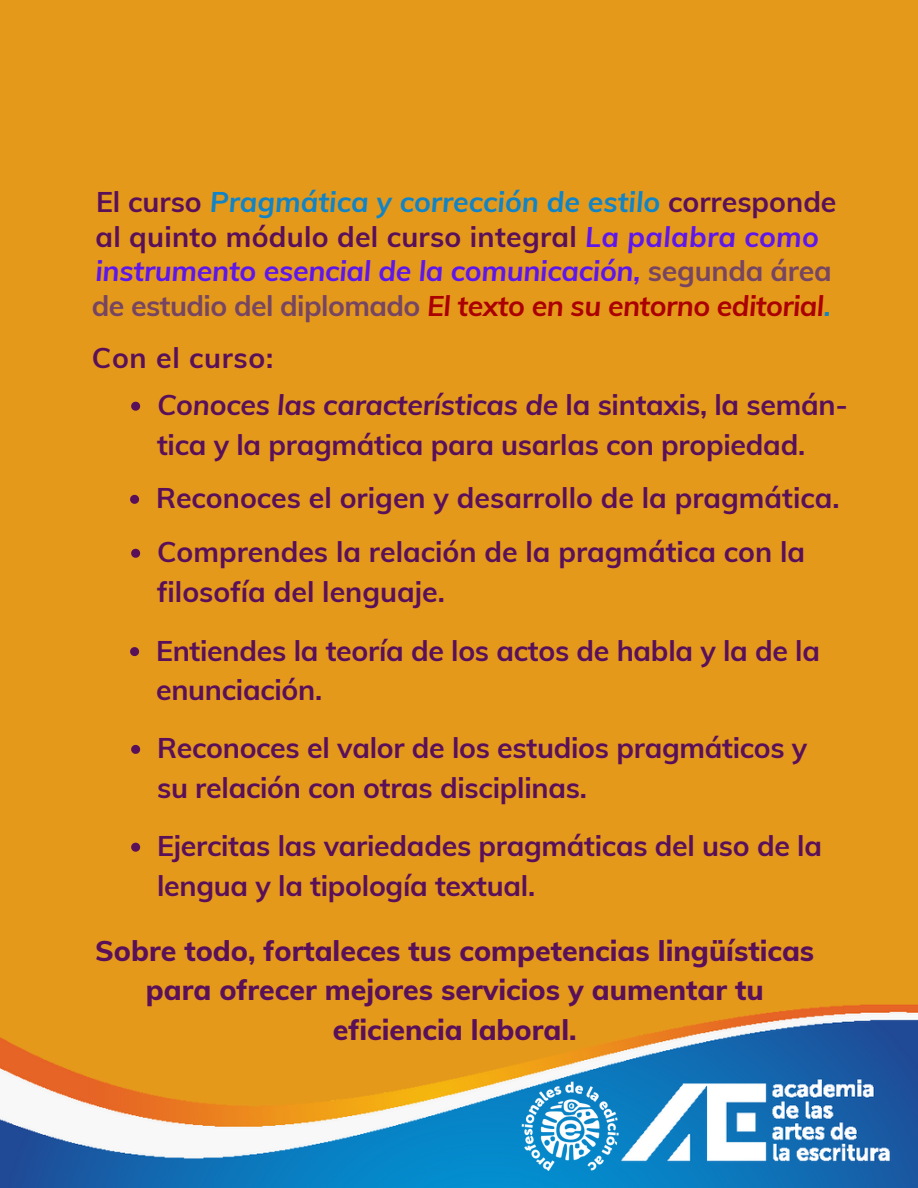
<style>
.page{position:relative;width:918px;height:1188px;background:#e5991b}
.page>*{position:absolute;margin:0;border:0;box-sizing:border-box;transform-origin:0 0}
.t1{font:700 28.5px/39.3px "Muli";letter-spacing:-.01em;color:#591059}
.t2{font:800 28.5px/39.3px "Muli";color:#591059;text-align:center}
.t3{font:italic 700 28.5px/34.8px "Muli";letter-spacing:-.01em;color:#5e17eb}
.t4{font:italic 700 28.5px "Muli";color:#1084c6}
.t5{font:700 28.5px "Muli";letter-spacing:.01em;color:#591059}
.t6{font:700 28.5px "Muli";letter-spacing:.025em;color:#591059}
.s1{font-style:normal;color:#591059}
.s2{font-style:italic;color:#5e17eb}
.s3{font-style:normal;color:#764562}
.s4{color:#a00}
.s5{color:#1084c6}
.s6{font-style:italic}
</style>
<div class="page">
<img style="left:0;top:1004px;width:918px;height:184px">
<img style="left:490px;top:1079px;width:149px;height:109px">
<svg style="left:130px;top:495px;width:9px;height:9px"></svg>
<svg style="left:131px;top:549px;width:9px;height:9px"></svg>
<svg style="left:130px;top:647px;width:9px;height:9px"></svg>
<svg style="left:131px;top:745px;width:9px;height:9px"></svg>
<svg style="left:131px;top:843px;width:9px;height:9px"></svg>
<svg style="left:131px;top:402px;width:9px;height:9px"></svg>
<p class="t4" style="left:96px;top:183px;width:742px"><span class="s1">El curso</span> Pragmática y corrección de estilo <span class="s1">corresponde</span></p>
<h1 class="t5" style="left:95px;top:219px;width:725px">al quinto módulo del curso integral <span class="s2">La palabra como</span></h1>
<p class="t3" style="left:92px;top:253px;width:741px">instrumento esencial de la comunicación, <span class="s3">segunda área de estudio del diplomado</span> <span class="s4">El texto en su entorno editorial</span><span class="s5">.</span></p>
<h1 class="t6" style="left:92px;top:340px;width:183px">Con el curso:</h1>
<p class="t1" style="left:157px;top:385px;width:692px"><span class="s6">Conoces las características de</span> la sintaxis, la semán&shy;tica y la pragmática para usarlas con propiedad.</p>
<h1 class="t1" style="left:156px;top:478px;width:685px">Reconoces el origen y desarrollo de la pragmática.</h1>
<p class="t1" style="left:157px;top:532px;width:650px">Comprendes la relación de la pragmática con la filosofía del lenguaje.</p>
<p class="t1" style="left:156px;top:630px;width:666px">Entiendes la teoría de los actos de habla y la de la enunciación.</p>
<p class="t1" style="left:157px;top:728px;width:652px">Reconoces el valor de los estudios pragmáticos y su relación con otras disciplinas.</p>
<p class="t1" style="left:157px;top:826px;width:666px">Ejercitas las variedades pragmáticas del uso de la lengua y la tipología textual.</p>
<h1 class="t2" style="left:95px;top:930px;width:721px">Sobre todo, fortaleces tus competencias lingüísticas para ofrecer mejores servicios y aumentar tu eficiencia laboral.</h1>
</div>
